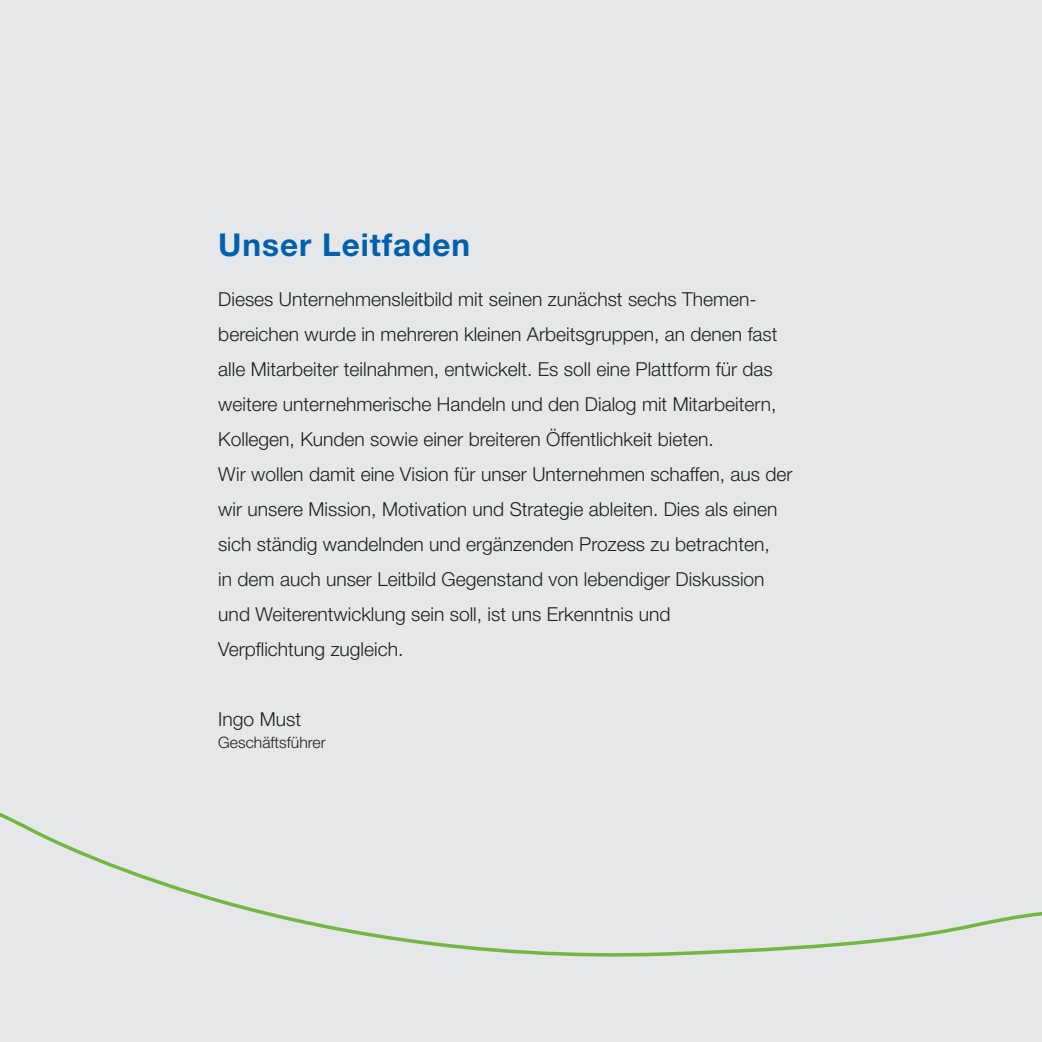
<style>
.page{position:relative;width:1042px;height:1042px;background:#e6e7e9}
.page>*{position:absolute;margin:0;border:0;box-sizing:border-box;transform-origin:0 0}
.t1{font:700 31.5px "Helvetica Neue LT Pro";letter-spacing:.03em;color:#0160ae}
.t2{font:300 19.25px/35px "Helvetica Neue LT Pro";color:#231f20}
.t3{font:300 15.75px "Helvetica Neue LT Pro";color:#231f20}
</style>
<div class="page">
<svg style="left:0;top:812px;width:1042px;height:145px"></svg>
<h1 class="t1" style="left:218px;top:225px;width:253px">Unser Leitfaden</h1>
<p class="t2" style="left:218px;top:281px;width:576px">Dieses Unternehmensleitbild mit seinen zunächst sechs Themen&shy;bereichen wurde in mehreren kleinen Arbeitsgruppen, an denen fast alle Mitarbeiter teilnahmen, entwickelt. Es soll eine Plattform für das weitere unternehmerische Handeln und den Dialog mit Mitarbeitern, Kollegen, Kunden sowie einer breiteren Öffentlichkeit bieten.<br>Wir wollen damit eine Vision für unser Unternehmen schaffen, aus der wir unsere Mission, Motivation und Strategie ableiten. Dies als einen sich ständig wandelnden und ergänzenden Prozess zu betrachten,<br>in dem auch unser Leitbild Gegenstand von lebendiger Diskussion und Weiterentwicklung sein soll, ist uns Erkenntnis und<br>Verpflichtung zugleich.</p>
<p class="t2" style="left:218px;top:701px;width:84px">Ingo Must</p>
<p class="t3" style="left:218px;top:733px;width:109px">Geschäftsführer</p>
</div>
